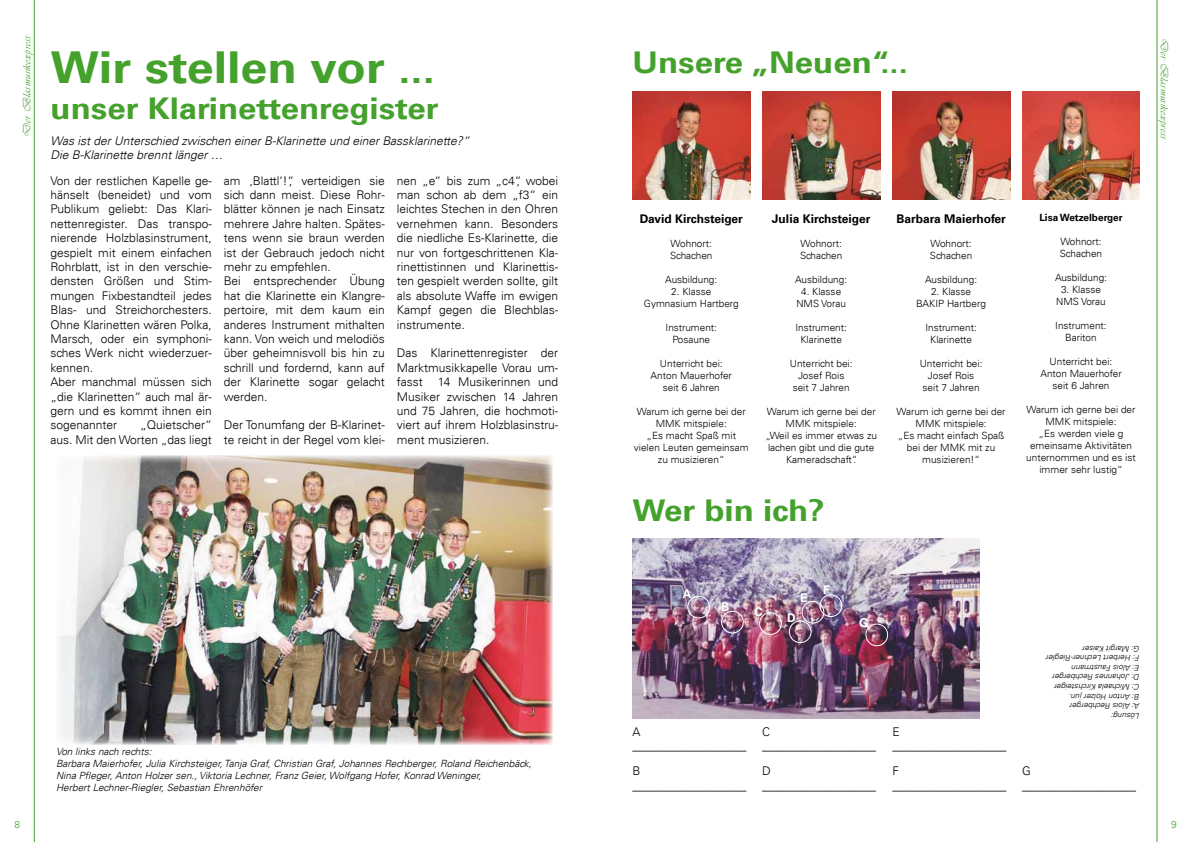
<style>
.page{position:relative;width:1191px;height:842px;background:#fff}
.page>*{position:absolute;margin:0;border:0;box-sizing:border-box;transform-origin:0 0}
.t1{font:700 44px "Univers LT";color:#44a12b;scale:1.1 1}
.t2{font:700 30px "Univers LT";color:#44a12b;scale:1.1 1}
.t3{font:300 12px/14.4px "Univers LT";color:#000}
.t4{font:italic 300 12px/14.4px "Univers LT";color:#000}
.t5{font:700 12px "Univers LT";color:#000}
.t6{font:700 12px "Univers LT";color:#fff}
.t7{font:11px "Vivaldi";color:#44a12b;scale:1.07 1}
.t8{font:300 10px/12px "Univers LT";color:#000;text-align:center}
.t9{font:italic 300 10px/12px "Univers LT";color:#000}
.t10{font:700 10px "Univers LT";color:#000}
.t11{font:300 10px "Univers LT";color:#44a12b}
.t12{font:italic 300 8px/9.6px "Univers LT";color:#000}
.s1{font-size:40px}
</style>
<div class="page">
<svg style="left:33px;top:0;width:2px;height:842px;background:#a0cf94"></svg>
<hr style="left:1156px;top:0;width:2px;height:842px;background:#a1cf94">
<img style="left:59px;top:455px;width:493px;height:289px">
<img style="left:762px;top:92px;width:118px;height:107px">
<img style="left:892px;top:92px;width:118px;height:107px">
<img style="left:632px;top:92px;width:118px;height:107px">
<img style="left:1022px;top:92px;width:118px;height:107px">
<img style="left:632px;top:539px;width:347px;height:179px">
<div style="left:721px;top:611px;width:23px;height:22px;border:1px solid #fff;border-radius:50%"></div>
<div style="left:759px;top:612px;width:23px;height:23px;border:1px solid #fff;border-radius:50%"></div>
<div style="left:865px;top:623px;width:23px;height:23px;border:1px solid #fff;border-radius:50%"></div>
<div style="left:801px;top:601px;width:23px;height:22px;border:1px solid #fff;border-radius:50%"></div>
<div style="left:819px;top:594px;width:23px;height:23px;border:1px solid #fff;border-radius:50%"></div>
<div style="left:687px;top:596px;width:23px;height:22px;border:1px solid #fff;border-radius:50%"></div>
<div style="left:789px;top:620px;width:22px;height:23px;border:1px solid #fff;border-radius:50%"></div>
<p class="t7" style="left:21px;top:137px;width:97px;rotate:-90deg">Der Blasmusikexpress</p>
<h1 class="t1" style="left:51px;top:42px;width:351px">Wir stellen vor <span class="s1">...</span></h1>
<h2 class="t2" style="left:51px;top:91px;width:354px">unser Klarinettenregister</h2>
<p class="t4" style="left:51px;top:133px;width:420px">Was ist der Unterschied zwischen einer B-Klarinette und einer Bassklarinette?“<br>Die B-Klarinette brennt länger …</p>
<p class="t3" style="left:224px;top:173px;width:163px">am ‚Blattl‘!“, verteidigen sie sich dann meist. Diese Rohr&shy;blätter können je nach Einsatz mehrere Jahre halten. Spätes&shy;tens wenn sie braun werden ist der Gebrauch jedoch nicht mehr zu empfehlen.<br>Bei entsprechender Übung hat die Klarinette ein Klangre&shy;pertoire, mit dem kaum ein anderes Instrument mithalten kann. Von weich und melodiös über geheimnisvoll bis hin zu schrill und fordernd, kann auf der Klarinette sogar gelacht werden.</p>
<p class="t3" style="left:224px;top:418px;width:163px">Der Tonumfang der B-Klarinet&shy;te reicht in der Regel vom klei-</p>
<p class="t3" style="left:397px;top:173px;width:163px;text-align:justify">nen „e“ bis zum „c4“, wobei man schon ab dem „f3“ ein leichtes Stechen in den Ohren vernehmen kann. Besonders die niedliche Es-Klarinette, die nur von fortgeschrittenen Kla&shy;rinettistinnen und Klarinettis&shy;ten gespielt werden sollte, gilt als absolute Waffe im ewigen Kampf gegen die Blechblas&shy;instrumente.</p>
<p class="t3" style="left:397px;top:346px;width:163px;text-align:justify">Das Klarinettenregister der Marktmusikkapelle Vorau um&shy;fasst</p>
<p class="t3" style="left:51px;top:173px;width:163px">Von der restlichen Kapelle ge&shy;hänselt (beneidet) und vom<br>Publikum geliebt: Das Klari&shy;nettenregister. Das transpo&shy;nierende Holzblasinstrument, gespielt mit einem einfachen<br>Rohrblatt, ist in den verschie&shy;densten Größen und Stim&shy;mungen Fixbestandteil jedes<br>Blas- und Streichorchesters.<br>Ohne Klarinetten wären Polka,<br>Marsch, oder ein symphoni&shy;sches Werk nicht wiederzuer&shy;kennen.<br>Aber manchmal müssen sich „die Klarinetten“ auch mal är&shy;gern und es kommt ihnen ein sogenannter</p>
<p class="t3" style="left:397px;top:375px;width:163px;text-align:justify;text-indent:41px">14 Musikerinnen und Musiker zwischen 14 Jahren und 75 Jahren, die hochmoti&shy;viert auf ihrem Holzblasinstru&shy;ment musizieren.</p>
<p class="t3" style="left:51px;top:418px;width:163px;text-align:right">„Quietscher“<br>aus. Mit den Worten „das liegt</p>
<p class="t9" style="left:56px;top:746px;width:477px">Von links nach rechts:<br>Barbara Maierhofer, Julia Kirchsteiger, Tanja Graf, Christian Graf, Johannes Rechberger, Roland Reichenbäck, Nina Pfleger, Anton Holzer sen., Viktoria Lechner, Franz Geier, Wolfgang Hofer, Konrad Weninger,<br>Herbert Lechner-Riegler, Sebastian Ehrenhöfer</p>
<h2 class="t2" style="left:632px;top:45px;width:252px">Unsere „Neuen“...</h2>
<p class="t7" style="left:1170px;top:38px;width:97px;rotate:90deg">Der Blasmusikexpress</p>
<p class="t5" style="left:772px;top:211px;width:100px">Julia Kirchsteiger</p>
<p class="t8" style="left:800px;top:237px;width:44px;text-align:left">Wohnort:<br>Schachen</p>
<p class="t8" style="left:795px;top:273px;width:53px">Ausbildung:</p>
<p class="t8" style="left:796px;top:285px;width:51px">4. Klasse<br>NMS Vorau</p>
<p class="t8" style="left:795px;top:321px;width:53px">Instrument:<br>Klarinette</p>
<p class="t8" style="left:790px;top:357px;width:64px">Unterricht bei:<br>Josef Rois seit 7 Jahren</p>
<p class="t8" style="left:765px;top:405px;width:113px">Warum ich gerne bei der<br>MMK mitspiele:<br>„Weil es immer etwas zu lachen gibt und die gute<br>Kameradschaft“.</p>
<h2 class="t2" style="left:632px;top:493px;width:176px">Wer bin ich?</h2>
<p class="t5" style="left:639px;top:211px;width:105px">David Kirchsteiger</p>
<p class="t8" style="left:670px;top:237px;width:44px;text-align:left">Wohnort:<br>Schachen</p>
<p class="t8" style="left:665px;top:273px;width:53px">Ausbildung:</p>
<p class="t8" style="left:644px;top:285px;width:97px">2. Klasse<br>Gymnasium Hartberg</p>
<p class="t8" style="left:665px;top:321px;width:53px">Instrument:<br>Posaune</p>
<p class="t8" style="left:650px;top:357px;width:83px">Unterricht bei:<br>Anton Mauerhofer seit 6 Jahren</p>
<p class="t8" style="left:634px;top:405px;width:116px">Warum ich gerne bei der<br>MMK mitspiele:<br>„Es macht Spaß mit vielen Leuten gemeinsam zu musizieren“</p>
<p class="t5" style="left:896px;top:211px;width:111px">Barbara Maierhofer</p>
<p class="t8" style="left:930px;top:237px;width:44px;text-align:left">Wohnort:<br>Schachen</p>
<p class="t8" style="left:925px;top:273px;width:54px">Ausbildung:</p>
<p class="t8" style="left:916px;top:285px;width:71px">2. Klasse<br>BAKIP Hartberg</p>
<p class="t8" style="left:925px;top:321px;width:53px">Instrument:<br>Klarinette</p>
<p class="t8" style="left:919px;top:357px;width:64px">Unterricht bei:<br>Josef Rois seit 7 Jahren</p>
<p class="t8" style="left:896px;top:405px;width:110px">Warum ich gerne bei der<br>MMK mitspiele:<br>„Es macht einfach Spaß bei der MMK mit zu musizieren!“</p>
<p class="t10" style="left:1039px;top:212px;width:85px">Lisa Wetzelberger</p>
<p class="t8" style="left:1059px;top:236px;width:44px;text-align:left">Wohnort:<br>Schachen</p>
<p class="t8" style="left:1055px;top:272px;width:53px">Ausbildung:</p>
<p class="t8" style="left:1056px;top:284px;width:51px">3. Klasse<br>NMS Vorau</p>
<p class="t8" style="left:1055px;top:320px;width:53px">Instrument:<br>Bariton</p>
<p class="t8" style="left:1040px;top:356px;width:83px">Unterricht bei:<br>Anton Mauerhofer seit 6 Jahren</p>
<p class="t8" style="left:1026px;top:404px;width:111px">Warum ich gerne bei der<br>MMK mitspiele:<br>„Es werden viele g emeinsame Aktivitäten unternommen und es ist immer sehr lustig“</p>
<p class="t6" style="left:683px;top:587px;width:10px">A</p>
<p class="t6" style="left:721px;top:599px;width:10px">B</p>
<p class="t6" style="left:754px;top:604px;width:10px">C</p>
<p class="t6" style="left:800px;top:591px;width:9px">E</p>
<p class="t6" style="left:787px;top:611px;width:10px">D</p>
<p class="t6" style="left:823px;top:583px;width:8px">F</p>
<p class="t6" style="left:859px;top:616px;width:11px">G</p>
<p class="t12" style="left:1140px;top:720px;width:95px;rotate:-180deg">Lösung:<br>A: Alois Rechberger<br>B: Anton Holzer jun.<br>C: Michaela Kirchsteiger<br>D: Johannes Rechberger<br>E: Alois Faustmann<br>F: Herbert Lechner-Riegler<br>G: Margit Kaiser</p>
<p class="t3" style="left:632px;top:724px;width:115px">A ___________________</p>
<p class="t3" style="left:632px;top:764px;width:115px">B ___________________</p>
<p class="t3" style="left:762px;top:724px;width:115px">C ___________________</p>
<p class="t3" style="left:762px;top:764px;width:115px">D ___________________</p>
<p class="t3" style="left:892px;top:724px;width:115px">E ___________________</p>
<p class="t3" style="left:892px;top:764px;width:115px">F ___________________</p>
<p class="t3" style="left:1022px;top:764px;width:115px">G ___________________</p>
<p class="t11" style="left:14px;top:818px;width:7px">8</p>
<p class="t11" style="left:1171px;top:818px;width:7px">9</p>
</div>
